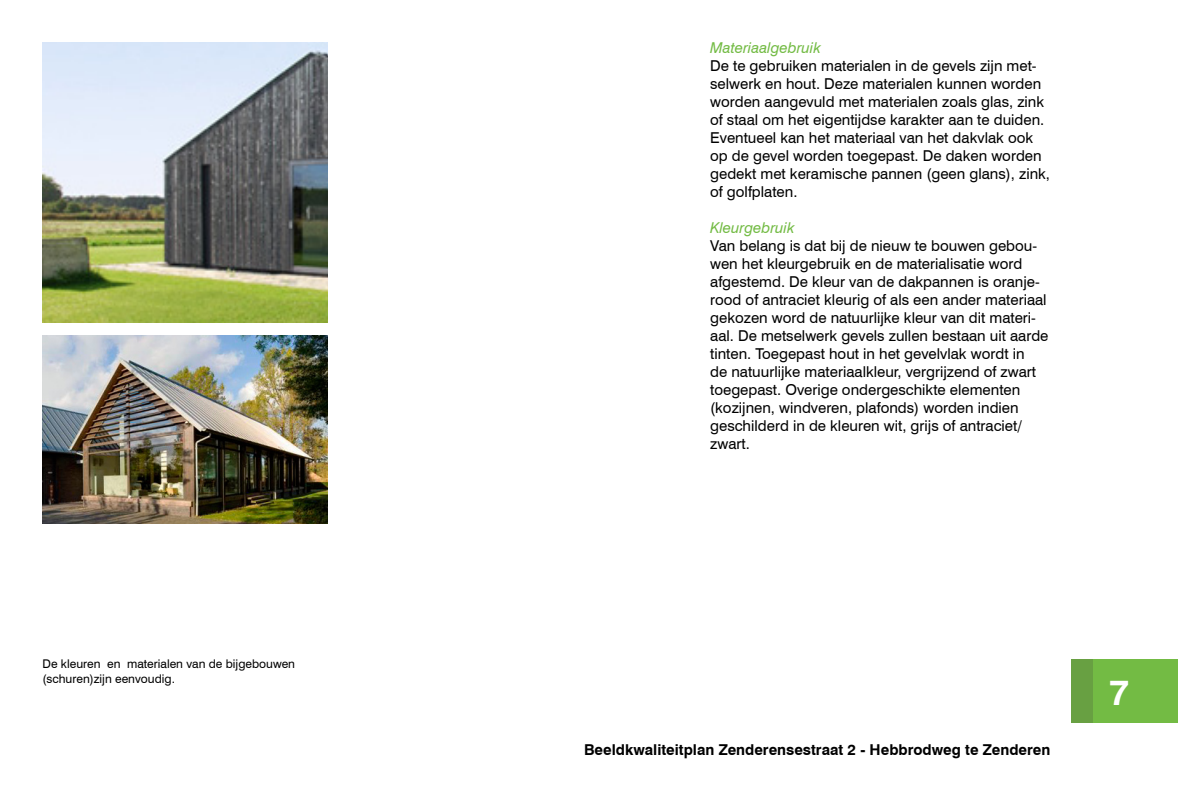
<style>
.page{position:relative;width:1178px;height:808px;background:#fff}
.page>*{position:absolute;margin:0;border:0;box-sizing:border-box;transform-origin:0 0}
.t1{font:700 36px "Swiss 721 BT";color:#fff}
.t2{font:15px/18px "Swiss 721 BT";color:#000}
.t3{font:700 15px "Swiss 721 BT";color:#000}
.t4{font:italic 15px "Swiss 721 BT";color:#73bb44}
.t5{font:12px/14.4px "Swiss 721 BT";color:#000}
</style>
<div class="page">
<img style="left:43px;top:336px;width:284px;height:188px">
<img style="left:43px;top:43px;width:284px;height:279px">
<div style="left:1071px;top:659px;width:107px;height:64px;background:#73bb44"></div>
<div style="left:1071px;top:659px;width:22px;height:64px;background:#68a042"></div>
<p class="t5" style="left:43px;top:657px;width:254px">De kleuren en materialen van de bijgebouwen (schuren)zijn eenvoudig.</p>
<p class="t4" style="left:710px;top:39px;width:112px">Materiaalgebruik</p>
<p class="t2" style="left:710px;top:57px;width:341px">De te gebruiken materialen in de gevels zijn met&shy;selwerk en hout. Deze materialen kunnen worden worden aangevuld met materialen zoals glas, zink of staal om het eigentijdse karakter aan te duiden.<br>Eventueel kan het materiaal van het dakvlak ook op de gevel worden toegepast. De daken worden gedekt met keramische pannen (geen glans), zink, of golfplaten.</p>
<p class="t4" style="left:710px;top:219px;width:86px">Kleurgebruik</p>
<p class="t2" style="left:710px;top:237px;width:340px">Van belang is dat bij de nieuw te bouwen gebou&shy;wen het kleurgebruik en de materialisatie word afgestemd. De kleur van de dakpannen is oranje&shy;rood of antraciet kleurig of als een ander materiaal gekozen word de natuurlijke kleur van dit materi&shy;aal. De metselwerk gevels zullen bestaan uit aarde tinten. Toegepast hout in het gevelvlak wordt in<br>de natuurlijke materiaalkleur, vergrijzend of zwart toegepast. Overige ondergeschikte elementen (kozijnen, windveren, plafonds) worden indien geschilderd in de kleuren wit, grijs of antraciet/ zwart.</p>
<p class="t3" style="left:584px;top:740px;width:468px">Beeldkwaliteitplan Zenderensestraat 2 - Hebbrodweg te Zenderen</p>
<h1 class="t1" style="left:1109px;top:670px;width:22px">7</h1>
</div>
